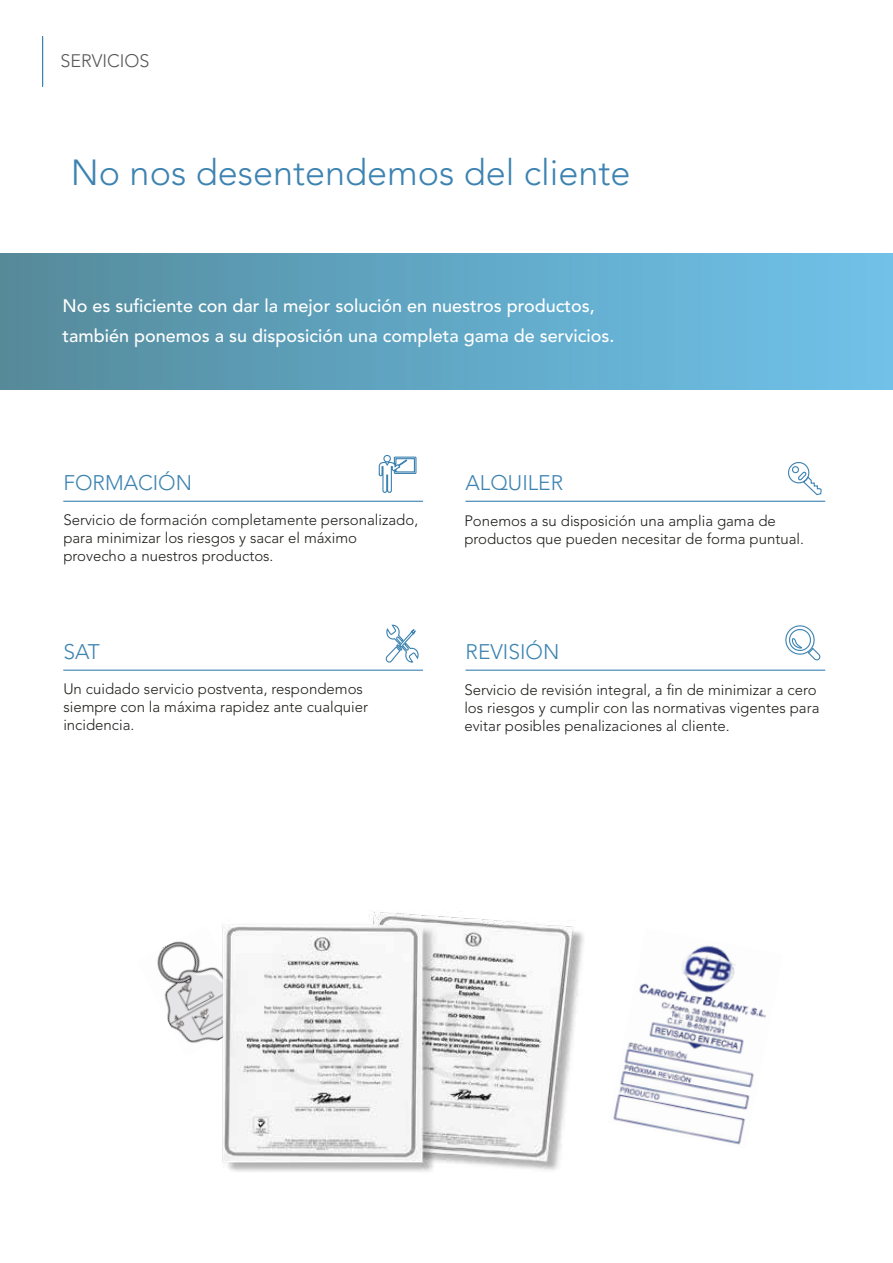
<style>
.page{position:relative;width:893px;height:1263px;background:#fff}
.page>*{position:absolute;margin:0;border:0;box-sizing:border-box;transform-origin:0 0}
.t1{font:300 36px "Avenir LT Std";color:#3d83b1}
.t2{font:300 21px "Avenir LT Std";color:#3d83b1}
.t3{font:500 18px/30px "Avenir LT Std";color:#fff}
.t4{font:300 18px "Avenir LT Std";color:#575756}
.t5{font:300 15px/18px "Avenir LT Std";color:#1e1e1c}
</style>
<div class="page">
<hr style="left:42px;top:37px;width:1px;height:50px;background:#3d83b1">
<hr style="left:42px;top:36px;width:1px;height:49px;background:#3d83b1">
<div style="left:1px;top:253px;width:892px;height:136px;background:linear-gradient(to right,#558b9c,#6fc3ec)"></div>
<img style="left:613px;top:945px;width:153px;height:200px">
<img style="left:157px;top:941px;width:64px;height:102px">
<img style="left:221px;top:912px;width:363px;height:260px">
<svg style="left:788px;top:462px;width:34px;height:34px"></svg>
<svg style="left:378px;top:454px;width:39px;height:39px"></svg>
<svg style="left:385px;top:624px;width:34px;height:39px"></svg>
<svg style="left:785px;top:625px;width:36px;height:36px"></svg>
<hr style="left:63px;top:501px;width:360px;height:1px;background:#3d83b1">
<hr style="left:465px;top:501px;width:360px;height:1px;background:#3d83b1">
<hr style="left:63px;top:670px;width:360px;height:1px;background:#3d83b1">
<hr style="left:465px;top:670px;width:360px;height:1px;background:#3d83b1">
<p class="t4" style="left:60px;top:51px;width:91px">SERVICIOS</p>
<h1 class="t1" style="left:71px;top:151px;width:561px">No nos desentendemos del cliente</h1>
<p class="t3" style="left:63px;top:291px;width:553px">No es suficiente con dar la mejor solución en nuestros productos, también ponemos a su disposición una completa gama de servicios.</p>
<h2 class="t2" style="left:63px;top:471px;width:130px">FORMACIÓN</h2>
<h2 class="t2" style="left:466px;top:471px;width:99px">ALQUILER</h2>
<p class="t5" style="left:63px;top:511px;width:356px">Servicio de formación completamente personalizado, para minimizar los riesgos y sacar el máximo provecho a nuestros productos.</p>
<p class="t5" style="left:464px;top:512px;width:341px">Ponemos a su disposición una amplia gama de productos que pueden necesitar de forma puntual.</p>
<h2 class="t2" style="left:63px;top:639px;width:38px">SAT</h2>
<h2 class="t2" style="left:466px;top:639px;width:95px">REVISIÓN</h2>
<p class="t5" style="left:63px;top:680px;width:306px">Un cuidado servicio postventa, respondemos siempre con la máxima rapidez ante cualquier incidencia.</p>
<p class="t5" style="left:464px;top:681px;width:357px">Servicio de revisión integral, a fin de minimizar a cero los riesgos y cumplir con las normativas vigentes para evitar posibles penalizaciones al cliente.</p>
</div>
